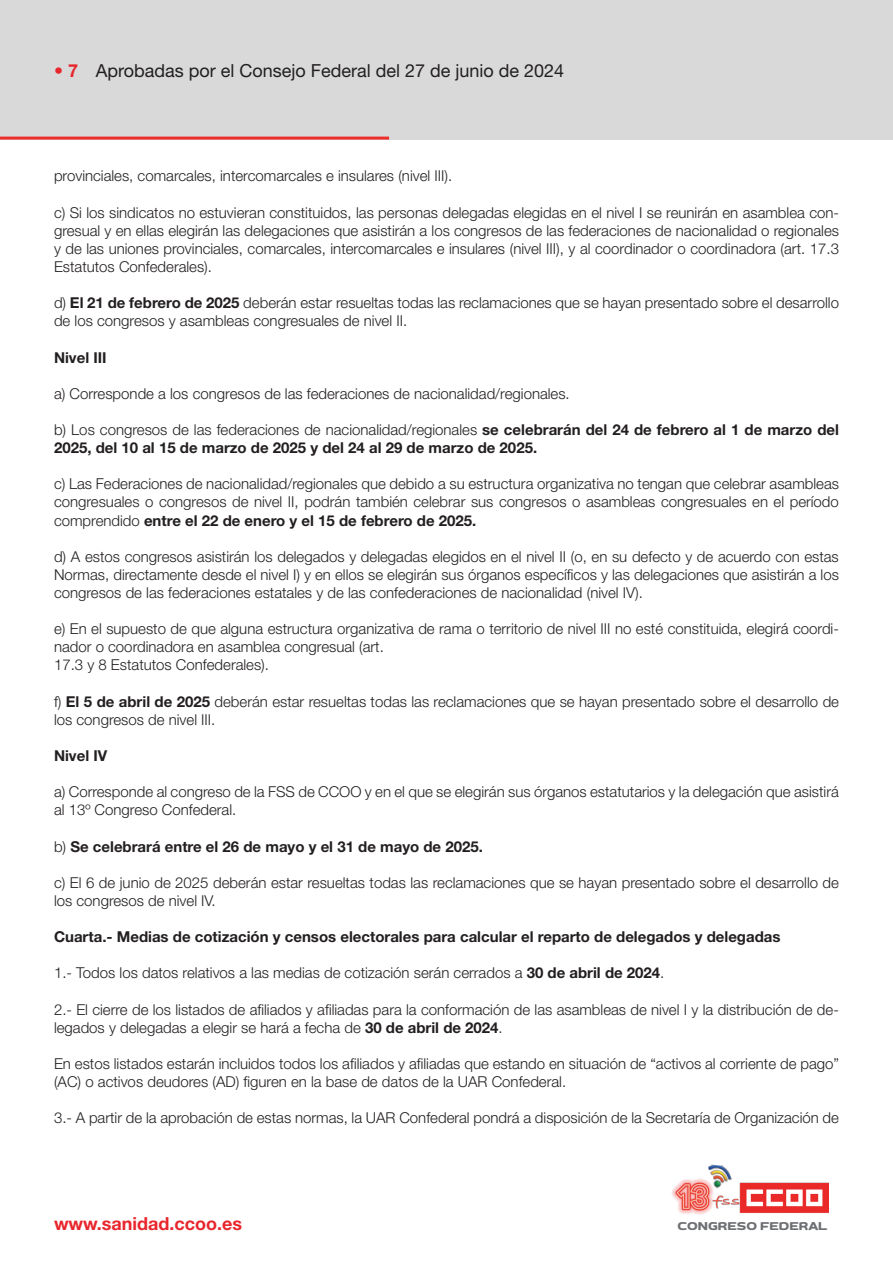
<style>
.page{position:relative;width:893px;height:1263px;background:#fff}
.page>*{position:absolute;margin:0;border:0;box-sizing:border-box;transform-origin:0 0}
.t1{font:18px "Helvetica Neue LT Std";color:#231f20}
.t2{font:700 18px "Helvetica Neue LT Std";color:#e8262c}
.t3{font:300 15px/18.1px "Helvetica Neue LT Std";color:#231f20}
.t4{font:700 15px/18.1px "Helvetica Neue LT Std";color:#231f20}
.t5{font:12.45px "Dumondi Bo Ex";color:#6d6f73}
.s1{font-weight:700;color:#e8262c}
.s2{font-weight:700}
.s3{font-weight:300}
</style>
<div class="page">
<div style="left:0;top:0;width:893px;height:140px;background:#d8d9d8"></div>
<hr style="left:0;top:137px;width:389px;height:3px;background:#ee2d2d">
<img style="left:708px;top:1164px;width:24px;height:25px">
<img style="left:739px;top:1182px;width:89px;height:31px">
<img style="left:672px;top:1178px;width:43px;height:37px">
<img style="left:713px;top:1196px;width:26px;height:13px">
<p class="t1" style="left:54px;top:60px;width:512px"><span class="s1">• 7</span> Aprobadas por el Consejo Federal del 27 de junio de 2024</p>
<p class="t3" style="left:54px;top:167px;width:400px">provinciales, comarcales, intercomarcales e insulares (nivel III).</p>
<p class="t3" style="left:54px;top:203px;width:787px;text-align:justify">c) Si los sindicatos no estuvieran constituidos, las personas delegadas elegidas en el nivel I se reunirán en asamblea con&shy;gresual y en ellas elegirán las delegaciones que asistirán a los congresos de las federaciones de nacionalidad o regionales y de las uniones provinciales, comarcales, intercomarcales e insulares (nivel III), y al coordinador o coordinadora (art. 17.3<br>Estatutos Confederales).</p>
<p class="t3" style="left:54px;top:293px;width:786px">d) <span class="s2">El 21 de febrero de 2025</span> deberán estar resueltas todas las reclamaciones que se hayan presentado sobre el desarrollo de los congresos y asambleas congresuales de nivel II.</p>
<p class="t4" style="left:54px;top:348px;width:54px">Nivel III</p>
<p class="t3" style="left:54px;top:384px;width:517px">a) Corresponde a los congresos de las federaciones de nacionalidad/regionales.</p>
<p class="t4" style="left:54px;top:420px;width:786px"><span class="s3">b) Los congresos de las federaciones de nacionalidad/regionales</span> se celebrarán del 24 de febrero al 1 de marzo del<br>2025, del 10 al 15 de marzo de 2025 y del 24 al 29 de marzo de 2025.</p>
<p class="t3" style="left:54px;top:475px;width:786px;text-align:justify">c) Las Federaciones de nacionalidad/regionales que debido a su estructura organizativa no tengan que celebrar asambleas congresuales o congresos de nivel II, podrán también celebrar sus congresos o asambleas congresuales en el período comprendido <span class="s2">entre el 22 de enero y el 15 de febrero de 2025.</span></p>
<p class="t3" style="left:54px;top:547px;width:786px;text-align:justify">d) A estos congresos asistirán los delegados y delegadas elegidos en el nivel II (o, en su defecto y de acuerdo con estas Normas, directamente desde el nivel I) y en ellos se elegirán sus órganos específicos y las delegaciones que asistirán a los congresos de las federaciones estatales y de las confederaciones de nacionalidad (nivel IV).</p>
<p class="t3" style="left:54px;top:619px;width:786px">e) En el supuesto de que alguna estructura organizativa de rama o territorio de nivel III no esté constituida, elegirá coordi&shy;nador o coordinadora en asamblea congresual (art.<br>17.3 y 8 Estatutos Confederales).</p>
<p class="t3" style="left:54px;top:692px;width:787px">f) <span class="s2">El 5 de abril de 2025</span> deberán estar resueltas todas las reclamaciones que se hayan presentado sobre el desarrollo de los congresos de nivel III.</p>
<p class="t4" style="left:54px;top:746px;width:55px">Nivel IV</p>
<p class="t3" style="left:54px;top:782px;width:786px">a) Corresponde al congreso de la FSS de CCOO y en el que se elegirán sus órganos estatutarios y la delegación que asistirá al 13º Congreso Confederal.</p>
<p class="t4" style="left:54px;top:837px;width:430px"><span class="s3">b)</span> Se celebrará entre el 26 de mayo y el 31 de mayo de 2025.</p>
<p class="t3" style="left:54px;top:873px;width:786px">c) El 6 de junio de 2025 deberán estar resueltas todas las reclamaciones que se hayan presentado sobre el desarrollo de los congresos de nivel IV.</p>
<p class="t4" style="left:54px;top:927px;width:728px">Cuarta.- Medias de cotización y censos electorales para calcular el reparto de delegados y delegadas</p>
<p class="t3" style="left:54px;top:964px;width:612px">1.- Todos los datos relativos a las medias de cotización serán cerrados a <span class="s2">30 de abril de 2024</span>.</p>
<p class="t3" style="left:54px;top:1000px;width:786px">2.- El cierre de los listados de afiliados y afiliadas para la conformación de las asambleas de nivel I y la distribución de de&shy;legados y delegadas a elegir se hará a fecha de <span class="s2">30 de abril de 2024</span>.</p>
<p class="t3" style="left:54px;top:1054px;width:786px">En estos listados estarán incluidos todos los afiliados y afiliadas que estando en situación de “activos al corriente de pago” (AC) o activos deudores (AD) figuren en la base de datos de la UAR Confederal.</p>
<p class="t3" style="left:54px;top:1108px;width:786px">3.- A partir de la aprobación de estas normas, la UAR Confederal pondrá a disposición de la Secretaría de Organización de</p>
<p class="t2" style="left:54px;top:1213px;width:190px">www.sanidad.ccoo.es</p>
<p class="t5" style="left:677px;top:1218px;width:151px">CONGRESO FEDERAL</p>
</div>
